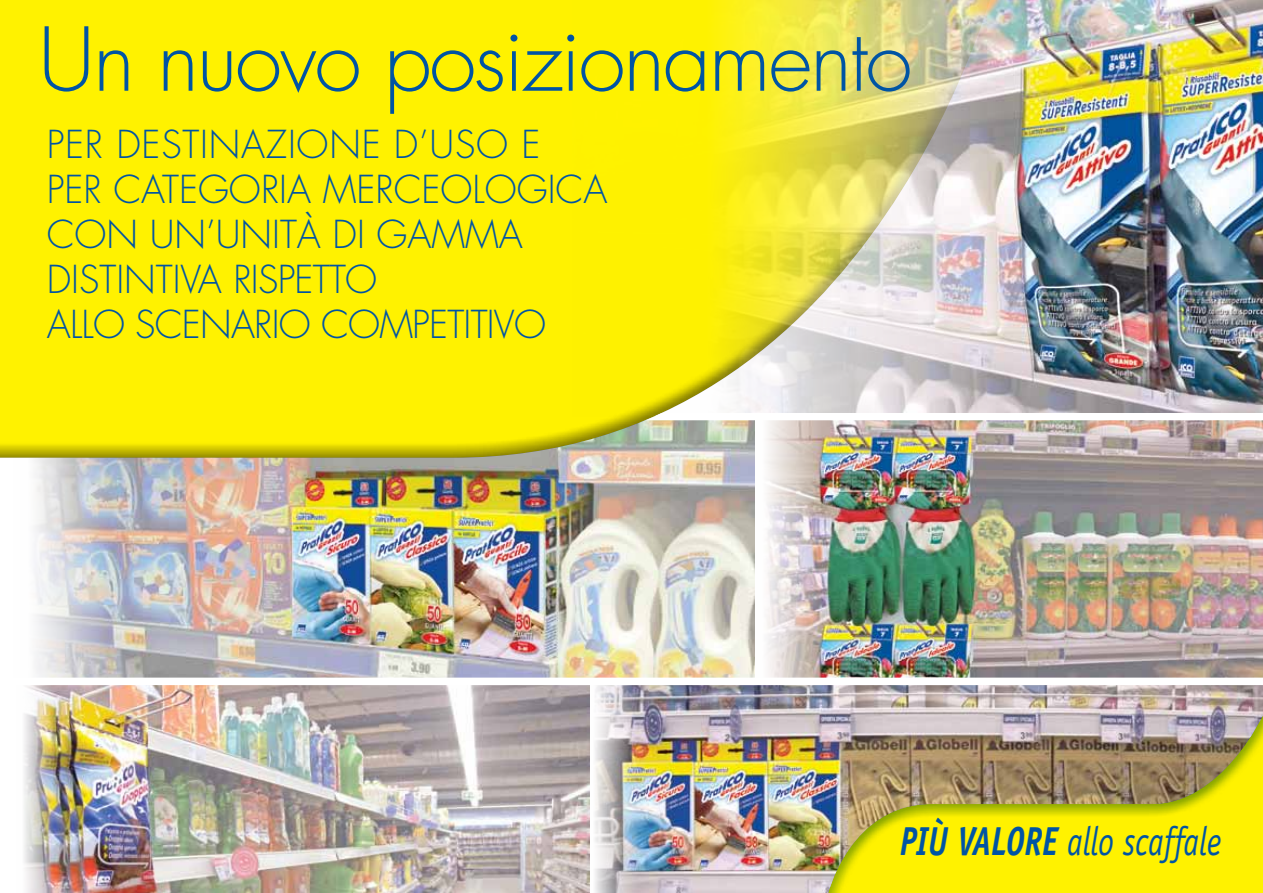
<style>
.page{position:relative;width:1263px;height:893px;background:#fff}
.page>*{position:absolute;margin:0;border:0;box-sizing:border-box;transform-origin:0 0}
.t1{font:300 85.5px "Futura";letter-spacing:-.025em;color:#0054a4}
.t2{font:italic 40.5px "Officina Sans";color:#0054a4;scale:.8 1}
.t3{font:300 37.5px/45px "Futura";color:#0054a4}
.s1{font-weight:700}
</style>
<div class="page">
<img style="left:999px;top:420px;width:264px;height:258px">
<div style="left:818px;top:694px;width:445px;height:199px;background:#0054a6;opacity:.75"></div>
<div style="left:0;top:0;width:999px;height:893px;background:#000;opacity:.75"></div>
<img style="left:16px;top:685px;width:573px;height:208px">
<hr style="left:0;top:715px;width:1px;height:178px;background:#fff">
<img style="left:572px;top:0;width:691px;height:417px">
<div style="left:0;top:678px;width:1263px;height:7px;background:#fff"></div>
<svg style="left:646px;top:413px;width:617px;height:7px"></svg>
<h1 class="t1" style="left:38px;top:8px;width:875px">Un nuovo posizionamento</h1>
<p class="t3" style="left:47px;top:123px;width:562px">PER DESTINAZIONE D’USO E<br>PER CATEGORIA MERCEOLOGICA<br>CON UN’UNITÀ DI GAMMA<br>DISTINTIVA RISPETTO<br>ALLO SCENARIO COMPETITIVO</p>
<p class="t2" style="left:900px;top:818px;width:403px"><span class="s1">PIÙ VALORE</span> allo scaffale</p>
</div>
